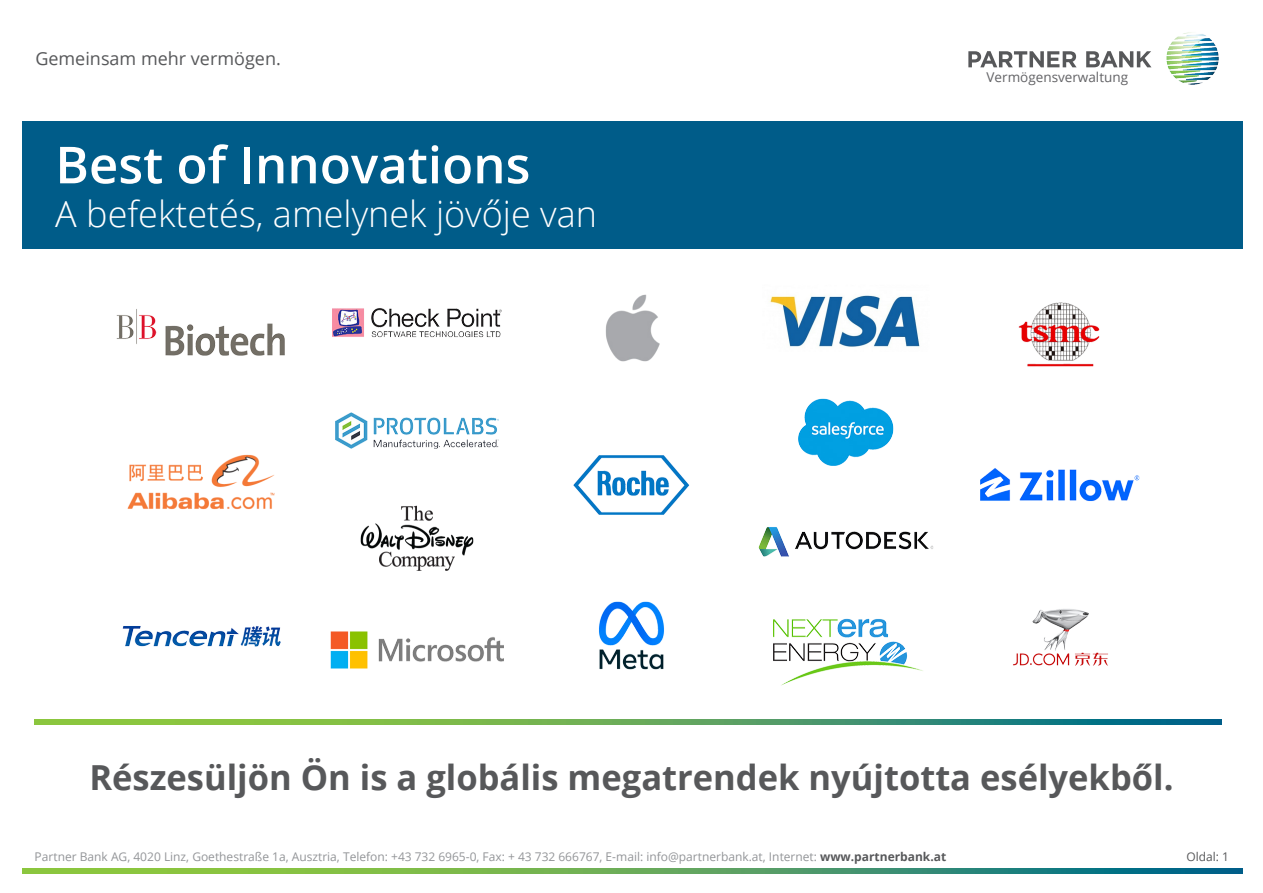
<style>
.page{position:relative;width:1263px;height:893px;background:#fff}
.page>*{position:absolute;margin:0;border:0;box-sizing:border-box;transform-origin:0 0}
.t1{font:600 51px "Open Sans";color:#fff}
.t2{font:300 36px "Open Sans";color:#fff}
.Aufzählung{font:700 34.5px "Open Sans";color:#57585a}
.t3{font:18px "Open Sans";color:#57585a}
.t4{font:13.5px "Open Sans";color:#636366}
.t5{font:12px "Open Sans";color:#939598}
.t6{font:12px "Open Sans";color:#57585a}
.s1{font-weight:700;color:#57585a}
</style>
<div class="page">
<img style="left:1166px;top:32px;width:53px;height:53px">
<svg style="left:968px;top:51px;width:183px;height:16px"></svg>
<div style="left:22px;top:122px;width:1220px;height:127px;background:#005c89"></div>
<svg style="left:23px;top:869px;width:1219px;height:4px;background:#59a25d"></svg>
<svg style="left:35px;top:720px;width:1186px;height:4px;background:#59a25d"></svg>
<img style="left:116px;top:309px;width:169px;height:47px">
<img style="left:332px;top:308px;width:170px;height:30px">
<img style="left:335px;top:412px;width:164px;height:37px">
<img style="left:360px;top:505px;width:114px;height:66px">
<img style="left:330px;top:631px;width:174px;height:38px">
<img style="left:605px;top:294px;width:55px;height:68px">
<img style="left:769px;top:295px;width:151px;height:52px">
<img style="left:798px;top:398px;width:96px;height:68px">
<img style="left:758px;top:527px;width:176px;height:30px">
<img style="left:773px;top:618px;width:150px;height:68px">
<img style="left:1018px;top:302px;width:82px;height:65px">
<img style="left:127px;top:454px;width:148px;height:56px">
<img style="left:573px;top:455px;width:117px;height:60px">
<img style="left:980px;top:468px;width:160px;height:34px">
<img style="left:122px;top:626px;width:159px;height:21px">
<img style="left:599px;top:601px;width:65px;height:69px">
<img style="left:1013px;top:609px;width:95px;height:57px">
<h3 class="t3" style="left:35px;top:46px;width:247px">Gemeinsam mehr vermögen.</h3>
<h1 class="t1" style="left:55px;top:130px;width:477px">Best of Innovations</h1>
<h2 class="t2" style="left:55px;top:189px;width:543px">A befektetés, amelynek jövője van</h2>
<p class="t4" style="left:986px;top:68px;width:143px">Vermögensverwaltung</p>
<p class="Aufzählung" style="left:89px;top:753px;width:1085px">Részesüljön Ön is a globális megatrendek nyújtotta esélyekből.</p>
<p class="t5" style="left:35px;top:848px;width:913px">Partner Bank AG, 4020 Linz, Goethestraße 1a, Ausztria, Telefon: +43 732 6965-0, Fax: + 43 732 666767, E-mail: info@partnerbank.at, Internet: <span class="s1">www.partnerbank.at</span></p>
<p class="t6" style="left:1186px;top:848px;width:44px">Oldal: 1</p>
</div>
